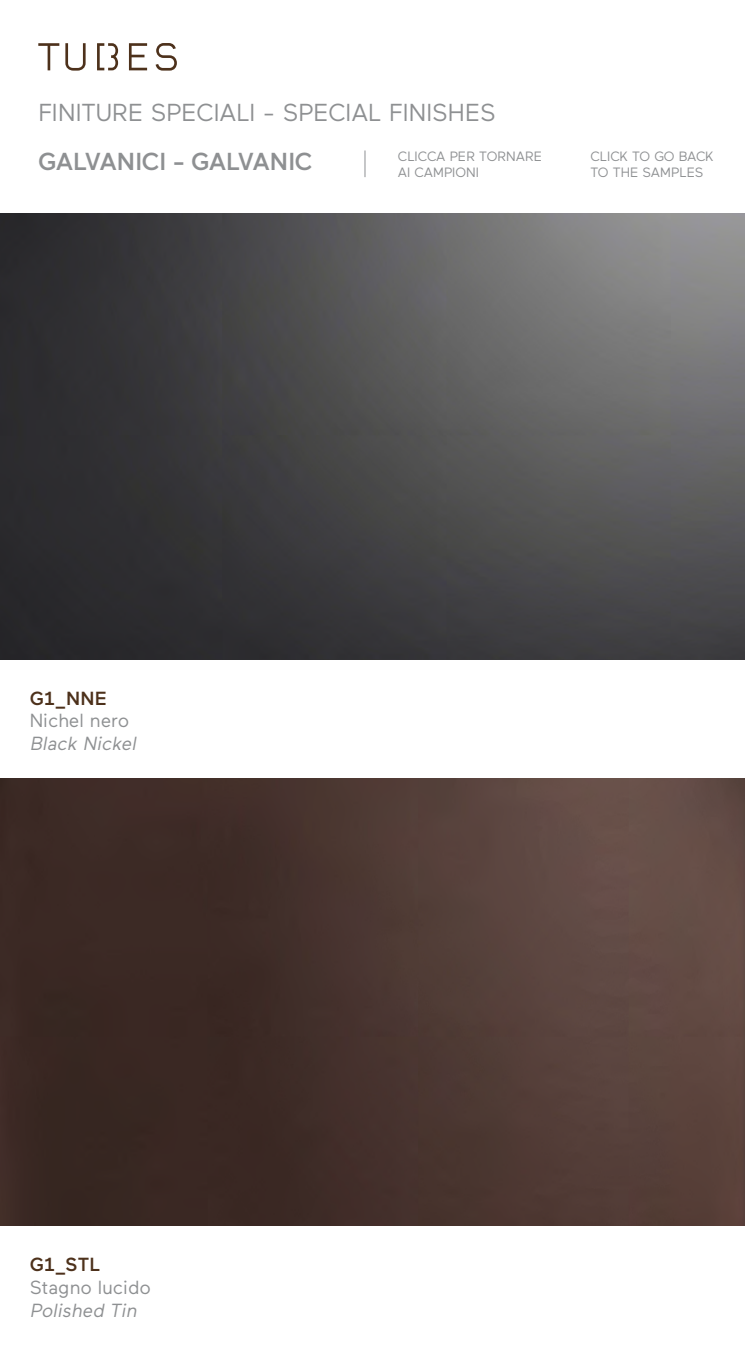
<style>
.page{position:relative;width:745px;height:1345px;background:#fff}
.page>*{position:absolute;margin:0;border:0;box-sizing:border-box;transform-origin:0 0}
.t1{font:24.5px "Maax";color:#8e9092}
.t2{font:500 24.5px "Maax";color:#8e9092}
.t3{font:18.9px "Maax";color:#8e9092}
.t4{font:italic 18.9px "Maax";color:#8e9092}
.t5{font:500 18.9px "Maax";color:#4d311b}
.t6{font:13.47px/16.1px "Maax";color:#8e9092}
</style>
<div class="page">
<img style="left:0;top:778px;width:744px;height:447px">
<img style="left:0;top:213px;width:744px;height:446px">
<svg style="left:38px;top:43px;width:21px;height:27px"></svg>
<svg style="left:65px;top:43px;width:21px;height:28px"></svg>
<svg style="left:129px;top:43px;width:18px;height:27px"></svg>
<svg style="left:155px;top:43px;width:22px;height:28px"></svg>
<svg style="left:97px;top:43px;width:21px;height:27px"></svg>
<svg style="left:364px;top:150px;width:1px;height:27px"></svg>
<h1 class="t1" style="left:38px;top:100px;width:458px">FINITURE SPECIALI - SPECIAL FINISHES</h1>
<p class="t6" style="left:397px;top:148px;width:146px">CLICCA PER TORNARE<br>AI CAMPIONI</p>
<p class="t6" style="left:590px;top:148px;width:125px">CLICK TO GO BACK</p>
<h1 class="t2" style="left:38px;top:148px;width:275px">GALVANICI - GALVANIC</h1>
<p class="t6" style="left:590px;top:164px;width:114px">TO THE SAMPLES</p>
<h2 class="t5" style="left:30px;top:688px;width:79px">G1_NNE</h2>
<h2 class="t3" style="left:30px;top:710px;width:101px">Nichel nero</h2>
<h2 class="t4" style="left:30px;top:733px;width:111px">Black Nickel</h2>
<h2 class="t5" style="left:30px;top:1254px;width:72px">G1_STL</h2>
<h2 class="t3" style="left:30px;top:1277px;width:123px">Stagno lucido</h2>
<h2 class="t4" style="left:30px;top:1299px;width:112px">Polished Tin</h2>
</div>
